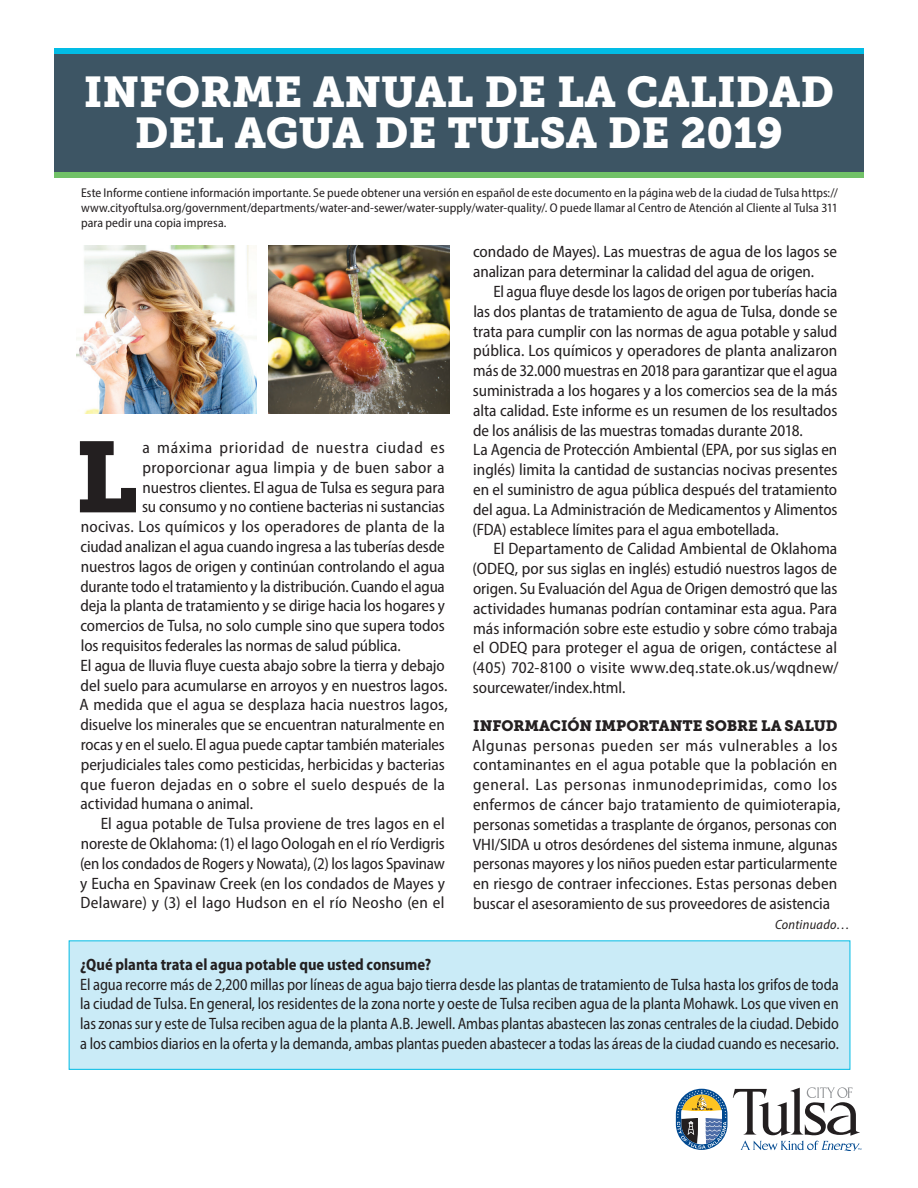
<style>
.page{position:relative;width:918px;height:1188px;background:#fff}
.page>*{position:absolute;margin:0;border:0;box-sizing:border-box;transform-origin:0 0}
.t1{font:99.6px "Museo Slab 900";color:#231f20}
.t2{font:42.75px/41.4px "Museo Slab 900";color:#fff;text-align:center}
.t3{font:semi-condensed 16.5px/19.8px "Myriad Pro";letter-spacing:-.005em;color:#231f20;text-align:justify}
.t4{font:semi-condensed 16.5px/19.8px "Myriad Pro";letter-spacing:-.005em;color:#231f20;text-align:justify;scale:.95 1}
.t5{font:semi-condensed 16.5px "Myriad Pro";letter-spacing:.015em;color:#231f20}
.t6{font:700 semi-condensed 16.5px "Myriad Pro";color:#231f20;scale:.95 1}
.t7{font:semi-condensed 16.5px "Myriad Pro";letter-spacing:.02em;color:#231f20}
.t8{font:semi-condensed 16.5px "Myriad Pro";letter-spacing:.045em;color:#231f20}
.t9{font:15px "Museo Slab 900";color:#231f20}
.t10{font:italic semi-condensed 13.5px "Myriad Pro";letter-spacing:.025em;color:#231f20}
.t11{font:semi-condensed 12.75px/15px "Myriad Pro";letter-spacing:.005em;color:#231f20;text-align:justify}
</style>
<div class="page">
<svg style="left:676px;top:1089px;width:51px;height:61px"></svg>
<svg style="left:733px;top:1087px;width:128px;height:64px"></svg>
<div style="left:54px;top:53px;width:810px;height:119px;background:#3d5564"></div>
<div style="left:54px;top:48px;width:810px;height:5px;background:#02bce5"></div>
<div style="left:54px;top:172px;width:810px;height:5px;background:#71c167"></div>
<img style="left:76px;top:245px;width:181px;height:169px">
<img style="left:269px;top:245px;width:180px;height:169px">
<div style="left:69px;top:941px;width:781px;height:128px;background:#caebf7"></div>
<div style="left:69px;top:940px;width:781px;height:130px;border:1px solid #02bce5"></div>
<p class="t2" style="left:84px;top:71px;width:752px">INFORME ANUAL DE LA CALIDAD<br>DEL AGUA DE TULSA DE 2019</p>
<p class="t11" style="left:81px;top:185px;width:759px">Este Informe contiene información importante. Se puede obtener una versión en español de este documento en la página web de la ciudad de Tulsa https:// www.cityoftulsa.org/government/departments/water-and-sewer/water-supply/water-quality/. O puede llamar al Centro de Atención al Cliente al Tulsa 311 para pedir una copia impresa.</p>
<p class="t1" style="left:75px;top:420px;width:65px">L</p>
<p class="t8" style="left:142px;top:437px;width:304px">a máxima prioridad de nuestra ciudad es</p>
<p class="t7" style="left:143px;top:457px;width:304px">proporcionar agua limpia y de buen sabor a</p>
<p class="t3" style="left:143px;top:477px;width:304px">nuestros clientes. El agua de Tulsa es segura para</p>
<p class="t3" style="left:142px;top:497px;width:304px">su consumo y no contiene bacterias ni sustancias</p>
<p class="t5" style="left:81px;top:517px;width:366px">nocivas. Los químicos y los operadores de planta de la</p>
<p class="t3" style="left:81px;top:536px;width:366px">ciudad analizan el agua cuando ingresa a las tuberías desde</p>
<p class="t3" style="left:81px;top:556px;width:366px">nuestros lagos de origen y continúan controlando el agua</p>
<p class="t3" style="left:81px;top:576px;width:366px">durante todo el tratamiento y la distribución. Cuando el agua</p>
<p class="t3" style="left:81px;top:596px;width:366px">deja la planta de tratamiento y se dirige hacia los hogares y</p>
<p class="t3" style="left:81px;top:616px;width:366px">comercios de Tulsa, no solo cumple sino que supera todos</p>
<p class="t3" style="left:81px;top:635px;width:322px">los requisitos federales las normas de salud pública.</p>
<p class="t3" style="left:80px;top:655px;width:370px;text-align:left">El agua de lluvia fluye cuesta abajo sobre la tierra y debajo del suelo para acumularse en arroyos y en nuestros lagos.<br>A medida que el agua se desplaza hacia nuestros lagos, disuelve los minerales que se encuentran naturalmente en rocas y en el suelo. El agua puede captar también materiales perjudiciales tales como pesticidas, herbicidas y bacterias que fueron dejadas en o sobre el suelo después de la actividad humana o animal.</p>
<p class="t3" style="left:80px;top:814px;width:366px;text-indent:21px">El agua potable de Tulsa proviene de tres lagos en el noreste de Oklahoma: (1) el lago Oologah en el río Verdigris (en los condados de Rogers y Nowata), (2) los lagos Spavinaw y Eucha en Spavinaw Creek (en los condados de Mayes y Delaware) y (3) el lago Hudson en el río Neosho (en el</p>
<p class="t3" style="left:473px;top:242px;width:366px">condado de Mayes). Las muestras de agua de los lagos se analizan para determinar la calidad del agua de origen.</p>
<p class="t3" style="left:473px;top:281px;width:366px;text-indent:20px">El agua fluye desde los lagos de origen por tuberías hacia las dos plantas de tratamiento de agua de Tulsa, donde se trata para cumplir con las normas de agua potable y salud pública. Los químicos y operadores de planta analizaron más de 32.000 muestras en 2018 para garantizar que el agua suministrada a los hogares y a los comercios sea de la más alta calidad. Este informe es un resumen de los resultados de los análisis de las muestras tomadas durante 2018.</p>
<p class="t3" style="left:473px;top:440px;width:366px">La Agencia de Protección Ambiental (EPA, por sus siglas en inglés) limita la cantidad de sustancias nocivas presentes en el suministro de agua pública después del tratamiento del agua. La Administración de Medicamentos y Alimentos (FDA) establece límites para el agua embotellada.</p>
<p class="t3" style="left:473px;top:539px;width:368px;text-indent:21px">El Departamento de Calidad Ambiental de Oklahoma (ODEQ, por sus siglas en inglés) estudió nuestros lagos de origen. Su Evaluación del Agua de Origen demostró que las actividades humanas podrían contaminar esta agua. Para más información sobre este estudio y sobre cómo trabaja el ODEQ para proteger el agua de origen, contáctese al (405) 702-8100 o visite www.deq.state.ok.us/wqdnew/ sourcewater/index.html.</p>
<p class="t9" style="left:473px;top:717px;width:366px">INFORMACIÓN IMPORTANTE SOBRE LA SALUD</p>
<p class="t3" style="left:472px;top:735px;width:370px;text-align:left">Algunas personas pueden ser más vulnerables a los contaminantes en el agua potable que la población en general. Las personas inmunodeprimidas, como los enfermos de cáncer bajo tratamiento de quimioterapia, personas sometidas a trasplante de órganos, personas con VHI/SIDA u otros desórdenes del sistema inmune, algunas personas mayores y los niños pueden estar particularmente en riesgo de contraer infecciones. Estas personas deben buscar el asesoramiento de sus proveedores de asistencia</p>
<p class="t10" style="left:775px;top:917px;width:77px">Continuado…</p>
<p class="t6" style="left:80px;top:954px;width:371px">¿Qué planta trata el agua potable que usted consume?</p>
<p class="t4" style="left:80px;top:974px;width:800px">El agua recorre más de 2,200 millas por líneas de agua bajo tierra desde las plantas de tratamiento de Tulsa hasta los grifos de toda la ciudad de Tulsa. En general, los residentes de la zona norte y oeste de Tulsa reciben agua de la planta Mohawk. Los que viven en las zonas sur y este de Tulsa reciben agua de la planta A.B. Jewell. Ambas plantas abastecen las zonas centrales de la ciudad. Debido a los cambios diarios en la oferta y la demanda, ambas plantas pueden abastecer a todas las áreas de la ciudad cuando es necesario.</p>
</div>
